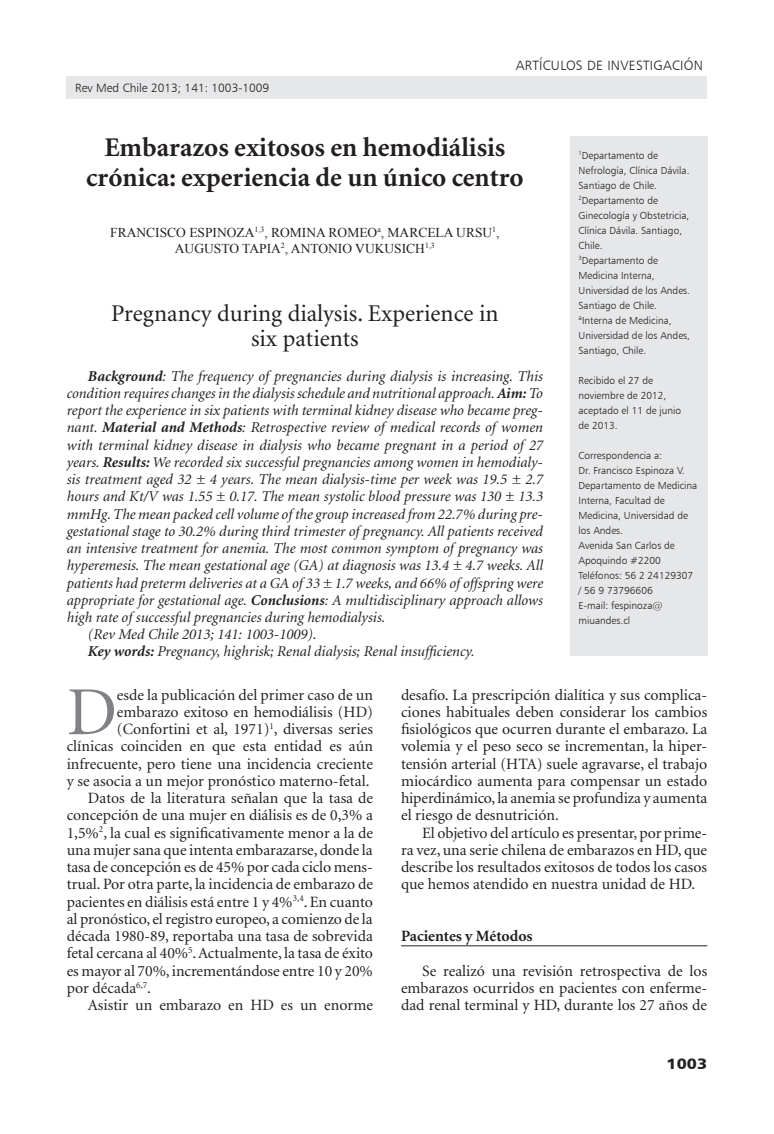
<style>
.page{position:relative;width:774px;height:1134px;background:#fff}
.page>*{position:absolute;margin:0;border:0;box-sizing:border-box;transform-origin:0 0}
._1texto{font:68.85px "Minion";color:#808285}
._2titulo{font:700 27px/30px "Minion";color:#231f20;text-align:center}
._1resumen{font:24px/25.5px "Minion";color:#231f20;text-align:center}
._1texto-2{font:15.75px/17.2px "Minion";color:#231f20;text-align:justify}
._3subtitulo1{font:700 15.75px "Minion";color:#231f20}
._1resumen-2{font:italic 15px/17.2px "Minion";color:#231f20;text-align:justify}
.t1{font:15px "Humanist 777 BT Black B";color:#231f20;scale:1.1 1}
._1autor{font:13.5px/16.2px "Times New Roman";color:#231f20;text-align:center}
.t2{font:13.5px "Humanist 777 BT Light B";letter-spacing:.02em;color:#231f20}
.t3{font:12px "Humanist 777 BT Light B";color:#231f20}
._1datos{font:10.2px/15px "Humanist 777 BT Light B";color:#231f20}
.s1{font-weight:700}
</style>
<div class="page">
<div style="left:67px;top:77px;width:640px;height:22px;background:#e6e7e9"></div>
<div style="left:570px;top:136px;width:137px;height:520px;background:#e6e7e9"></div>
<hr style="left:401px;top:945px;width:306px;height:1px;background:#231f20">
<p class="t3" style="left:75px;top:81px;width:196px">Rev Med Chile 2013; 141: 1003-1009</p>
<p class="t2" style="left:516px;top:57px;width:189px">artículos de investigación</p>
<p class="_2titulo" style="left:86px;top:133px;width:439px">Embarazos exitosos en hemodiálisis crónica: experiencia de un único centro</p>
<p class="_1autor" style="left:110px;top:224px;width:391px">FRANCISCO ESPINOZA<sup>1,3</sup>, ROMINA ROMEO<sup>a</sup>, MARCELA URSU<sup>1</sup>,<br>AUGUSTO TAPIA<sup>2</sup>, ANTONIO VUKUSICH<sup>1,3</sup></p>
<p class="_1resumen" style="left:111px;top:301px;width:389px">Pregnancy during dialysis. Experience in six patients</p>
<p class="_1resumen-2" style="left:67px;top:368px;width:478px;text-indent:21px"><span class="s1">Background</span>: The frequency of pregnancies during dialysis is increasing. This condition requires changes in the dialysis schedule and nutritional approach. <span class="s1">Aim:</span> To report the experience in six patients with terminal kidney disease who became preg&shy;nant. <span class="s1">Material and Methods</span>: Retrospective review of medical records of women with terminal kidney disease in dialysis who became pregnant in a period of 27 years. <span class="s1">Results:</span> We recorded six successful pregnancies among women in hemodialy&shy;sis treatment aged 32 ± 4 years. The mean dialysis-time per week was 19.5 ± 2.7 hours and Kt/V was 1.55 ± 0.17. The mean systolic blood pressure was 130 ± 13.3 mmHg. The mean packed cell volume of the group increased from 22.7% during pre&shy;gestational stage to 30.2% during third trimester of pregnancy. All patients received an intensive treatment for anemia. The most common symptom of pregnancy was hyperemesis. The mean gestational age (GA) at diagnosis was 13.4 ± 4.7 weeks. All patients had preterm deliveries at a GA of 33 ± 1.7 weeks, and 66% of offspring were appropriate for gestational age. <span class="s1">Conclusions</span>: A multidisciplinary approach allows high rate of successful pregnancies during hemodialysis.</p>
<p class="_1resumen-2" style="left:88px;top:626px;width:230px">(Rev Med Chile 2013; 141: 1003-1009).</p>
<p class="_1resumen-2" style="left:88px;top:643px;width:388px"><span class="s1">Key words:</span> Pregnancy, highrisk; Renal dialysis; Renal insufficiency.</p>
<p class="_1datos" style="left:578px;top:148px;width:112px"><sup>1</sup>Departamento de<br>Nefrología, Clínica Dávila.<br>Santiago de Chile.</p>
<p class="_1datos" style="left:578px;top:193px;width:112px"><sup>2</sup>Departamento de<br>Ginecología y Obstetricia,<br>Clínica Dávila. Santiago,<br>Chile.</p>
<p class="_1datos" style="left:578px;top:253px;width:113px"><sup>3</sup>Departamento de<br>Medicina I nterna,<br>U niversidad de los Andes.<br>Santiago de Chile.</p>
<p class="_1datos" style="left:578px;top:313px;width:113px"><sup>a</sup>I nterna de Medicina,<br>U niversidad de los Andes,<br>Santiago, Chile.</p>
<p class="_1datos" style="left:578px;top:373px;width:104px">Recibido el 27 de noviembre de 2012, aceptado el 11 de junio de 2013.</p>
<p class="_1datos" style="left:578px;top:448px;width:85px">Correspondencia a:</p>
<p class="_1datos" style="left:578px;top:463px;width:108px">Dr. Francisco Espinoza V.</p>
<p class="_1datos" style="left:578px;top:478px;width:120px">Departamento de Medicina<br>I nterna, Facultad de<br>Medicina, U niversidad de los Andes.</p>
<p class="_1datos" style="left:578px;top:538px;width:98px">Avenida San Carlos de<br>Apoquindo #2200</p>
<p class="_1datos" style="left:578px;top:568px;width:116px">Teléfonos: 56 2 24129307 / 56 9 73796606</p>
<p class="_1datos" style="left:578px;top:598px;width:86px">E-mail: fespinoza@ miuandes.cl</p>
<p class="_1texto-2" style="left:67px;top:687px;width:308px;text-align:right">esde la publicación del primer caso de un embarazo exitoso en hemodiálisis (HD) (Confortini et al, 1971)<sup>1</sup>, diversas series clínicas coinciden en que esta entidad es aún infrecuente, pero tiene una incidencia creciente y se asocia a un mejor pronóstico materno-fetal.</p>
<p class="_1texto-2" style="left:67px;top:790px;width:308px;text-indent:21px">Datos de la literatura señalan que la tasa de concepción de una mujer en diálisis es de 0,3% a 1,5%<sup>2</sup>, la cual es significativamente menor a la de una mujer sana que intenta embarazarse, donde la tasa de concepción es de 45% por cada ciclo mens&shy;trual. Por otra parte, la incidencia de embarazo de pacientes en diálisis está entre 1 y 4%<sup>3,4</sup>. En cuanto al pronóstico, el registro europeo, a comienzo de la década 1980-89, reportaba una tasa de sobrevida fetal cercana al 40%<sup>5</sup>. Actualmente, la tasa de éxito es mayor al 70%, incrementándose entre 10 y 20% por década<sup>6,7</sup>.</p>
<p class="_1texto-2" style="left:88px;top:997px;width:286px">Asistir un embarazo en HD es un enorme</p>
<p class="_1texto" style="left:67px;top:678px;width:52px">D</p>
<p class="_1texto-2" style="left:401px;top:687px;width:308px">desafío. La prescripción dialítica y sus complica&shy;ciones habituales deben considerar los cambios fisiológicos que ocurren durante el embarazo. La volemia y el peso seco se incrementan, la hiper&shy;tensión arterial (HTA) suele agravarse, el trabajo miocárdico aumenta para compensar un estado hiperdinámico, la anemia se profundiza y aumenta el riesgo de desnutrición.</p>
<p class="_1texto-2" style="left:401px;top:825px;width:308px;text-indent:21px">El objetivo del artículo es presentar, por prime&shy;ra vez, una serie chilena de embarazos en HD, que describe los resultados exitosos de todos los casos que hemos atendido en nuestra unidad de HD.</p>
<p class="_3subtitulo1" style="left:401px;top:928px;width:133px">Pacientes y Métodos</p>
<p class="_1texto-2" style="left:401px;top:963px;width:308px;text-indent:21px">Se realizó una revisión retrospectiva de los embarazos ocurridos en pacientes con enferme&shy;dad renal terminal y HD, durante los 27 años de</p>
<p class="t1" style="left:666px;top:1054px;width:38px">1003</p>
</div>
